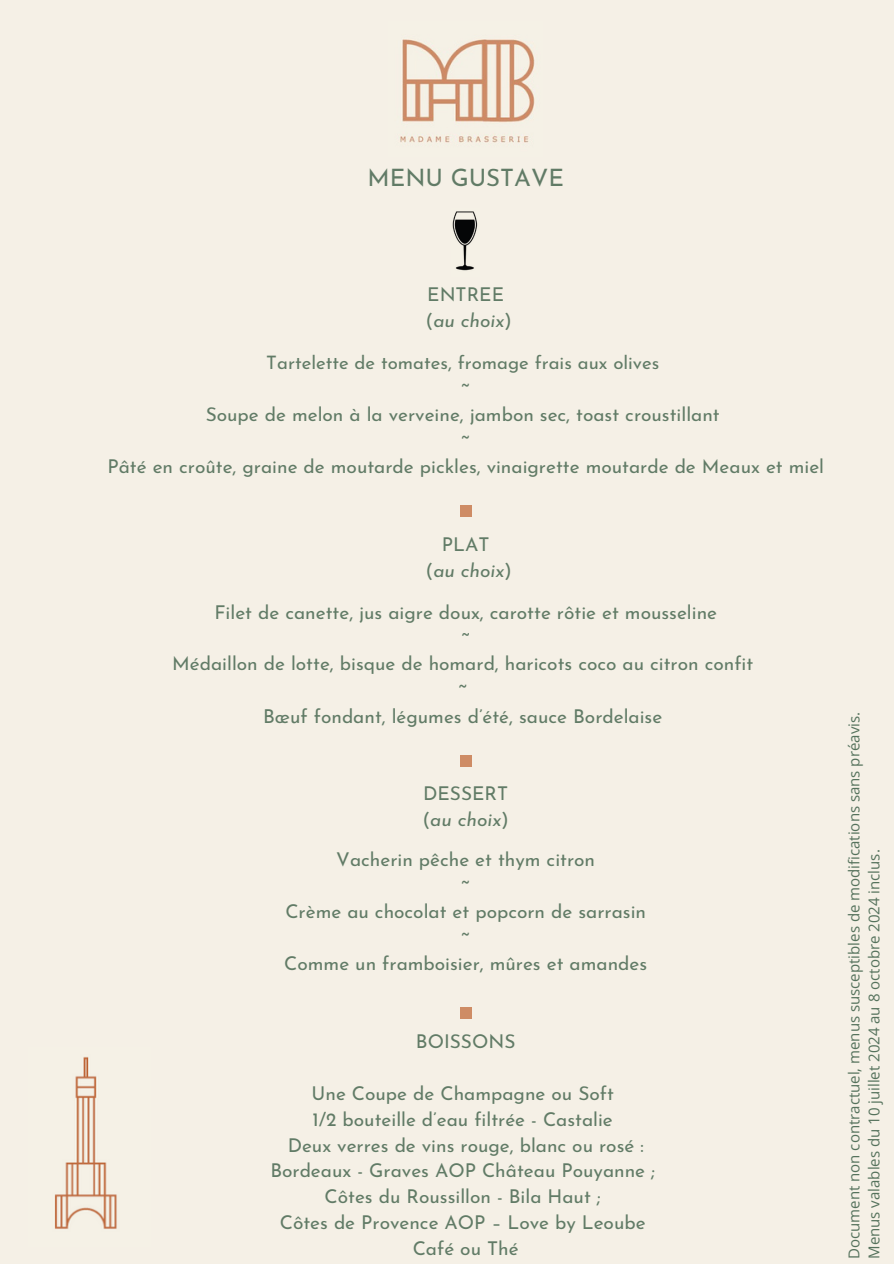
<style>
.page{position:relative;width:894px;height:1264px;background:#fff}
.page>*{position:absolute;margin:0;border:0;box-sizing:border-box;transform-origin:0 0}
.t1{font:24px "Josefin Sans";color:#617b66}
.t2{font:19.05px/26px "Josefin Sans";color:#617b66;text-align:center}
.t3{font:italic 19.05px/26px "Josefin Sans";color:#617b66;text-align:center}
.t4{font:18.6px "Josefin Sans";color:#617b66}
.t5{font:15px "Open Sans";color:#55725c}
.s1{font-style:italic}
.s2{font-style:normal}
</style>
<div class="page">
<div style="left:0;top:0;width:893px;height:1263px;background:#f5f0e6"></div>
<img style="left:400px;top:39px;width:135px;height:104px">
<div style="left:459px;top:505px;width:12px;height:12px;background:#ce8c65"></div>
<div style="left:459px;top:754px;width:12px;height:12px;background:#ce8c65"></div>
<img style="left:55px;top:1057px;width:62px;height:172px">
<img style="left:452px;top:211px;width:26px;height:60px">
<div style="left:459px;top:1006px;width:12px;height:12px;background:#ce8c65"></div>
<h1 class="t1" style="left:367px;top:168px;width:198px">MENU GUSTAVE</h1>
<h3 class="t2" style="left:425px;top:283px;width:88px;text-align:left">ENTREE (<span class="s1">au choix</span>)</h3>
<h3 class="t4" style="left:266px;top:355px;width:394px">Tartelette de tomates, fromage frais aux olives</h3>
<h3 class="t2" style="left:107px;top:377px;width:718px">~<br>Soupe de melon à la verveine, jambon sec, toast croustillant<br>~<br>Pâté en croûte, graine de moutarde pickles, vinaigrette moutarde de Meaux et miel</h3>
<h3 class="t3" style="left:425px;top:533px;width:88px"><span class="s2">PLAT<br>(</span>au choix<span class="s2">)</span></h3>
<h3 class="t2" style="left:214px;top:601px;width:504px">Filet de canette, jus aigre doux, carotte rôtie et mousseline</h3>
<h3 class="t4" style="left:461px;top:630px;width:9px">~</h3>
<h3 class="t2" style="left:172px;top:652px;width:582px">Médaillon de lotte, bisque de homard, haricots coco au citron confit ~<br>Bœuf fondant, légumes d’été, sauce Bordelaise</h3>
<h3 class="t2" style="left:422px;top:782px;width:88px;text-align:left">DESSERT (<span class="s1">au choix</span>)</h3>
<h3 class="t2" style="left:284px;top:848px;width:364px">Vacherin pêche et thym citron<br>~<br>Crème au chocolat et popcorn de sarrasin ~<br>Comme un framboisier, mûres et amandes</h3>
<h2 class="t2" style="left:416px;top:1029px;width:101px">BOISSONS</h2>
<h3 class="t2" style="left:270px;top:1081px;width:386px">Une Coupe de Champagne ou Soft<br>1/2 bouteille d’eau filtrée - Castalie<br>Deux verres de vins rouge, blanc ou rosé :<br>Bordeaux - Graves AOP Château Pouyanne ;<br>Côtes du Roussillon - Bila Haut ;<br>Côtes de Provence AOP – Love by Leoube<br>Café ou Thé</h3>
<p class="t5" style="left:843px;top:1258px;width:548px;rotate:-90deg">Document non contractuel, menus susceptibles de modifications sans préavis.</p>
<p class="t5" style="left:863px;top:1258px;width:411px;rotate:-90deg">Menus valables du 10 juillet 2024 au 8 octobre 2024 inclus.</p>
</div>
